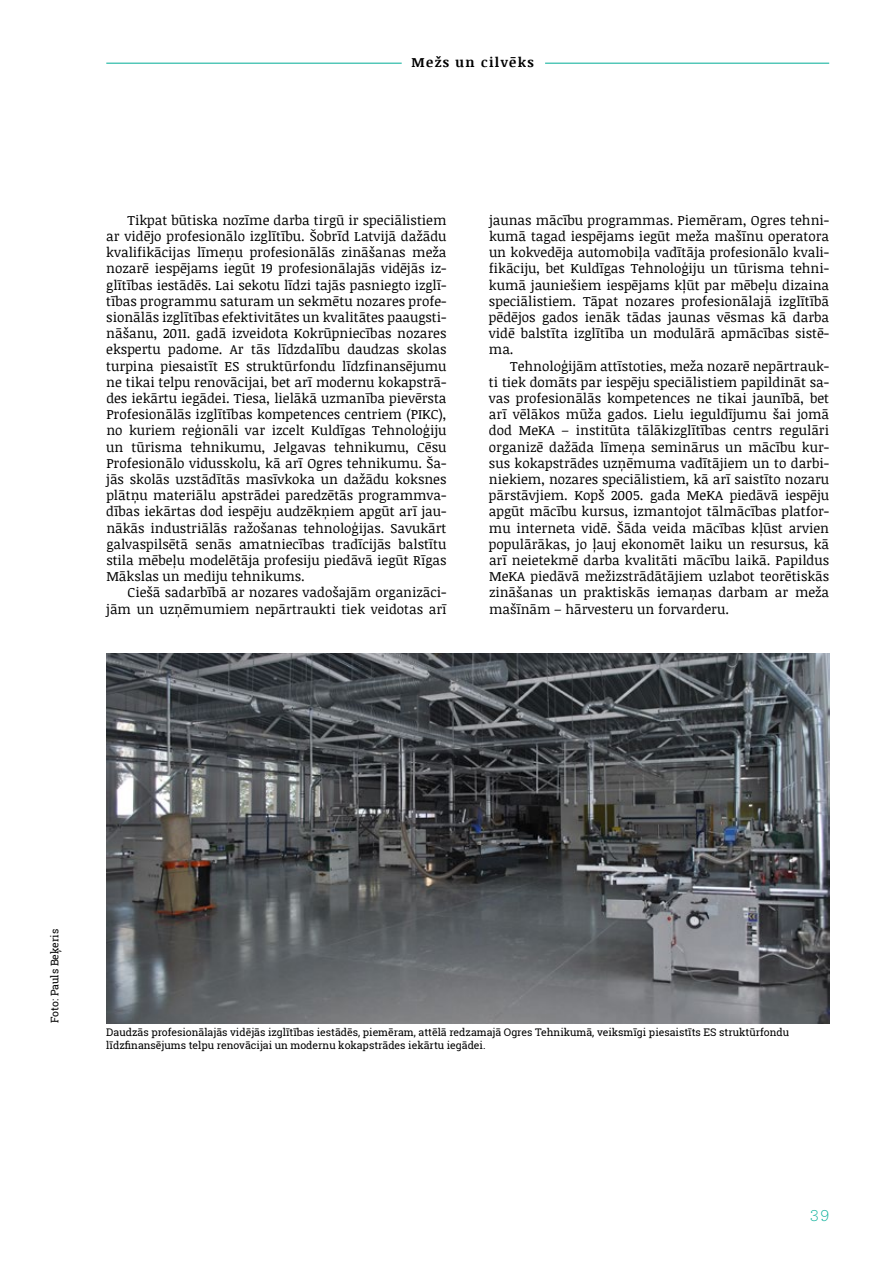
<style>
.page{position:relative;width:893px;height:1263px;background:#fff}
.page>*{position:absolute;margin:0;border:0;box-sizing:border-box;transform-origin:0 0}
.t1{font:300 16.5px "Archer Pro";color:#00ad96}
.t2{font:13.5px/16.2px "Noticia Text";color:#000;text-align:justify}
.t3{font:700 13.5px "Noticia Text";letter-spacing:.1em;color:#000}
.t4{font:10.5px/12.6px "Roboto Slab";color:#000}
</style>
<div class="page">
<hr style="left:106px;top:63px;width:723px;height:1px;background:#00ad96">
<div style="left:402px;top:53px;width:143px;height:18px;background:#fff"></div>
<img style="left:106px;top:654px;width:723px;height:369px">
<p class="t3" style="left:412px;top:52px;width:124px">Mežs un cilvēks</p>
<p class="t2" style="left:106px;top:211px;width:342px;text-indent:21px">Tikpat būtiska nozīme darba tirgū ir speciālistiem ar vidējo profesionālo izglītību. Šobrīd Latvijā dažādu kvalifikācijas līmeņu profesionālās zināšanas meža nozarē iespējams iegūt 19 profesionālajās vidējās iz&shy;glītības iestādēs. Lai sekotu līdzi tajās pasniegto izglī&shy;tības programmu saturam un sekmētu nozares profe&shy;sionālās izglītības efektivitātes un kvalitātes paaugsti&shy;nāšanu, 2011. gadā izveidota Kokrūpniecības nozares ekspertu padome. Ar tās līdzdalību daudzas skolas turpina piesaistīt ES struktūrfondu līdzfinansējumu ne tikai telpu renovācijai, bet arī modernu kokapstrā&shy;des iekārtu iegādei. Tiesa, lielākā uzmanība pievērsta Profesionālās izglītības kompetences centriem (PIKC), no kuriem reģionāli var izcelt Kuldīgas Tehnoloģiju un tūrisma tehnikumu, Jelgavas tehnikumu, Cēsu Profesionālo vidusskolu, kā arī Ogres tehnikumu. Ša&shy;jās skolās uzstādītās masīvkoka un dažādu koksnes plātņu materiālu apstrādei paredzētās programmva&shy;dības iekārtas dod iespēju audzēkņiem apgūt arī jau&shy;nākās industriālās ražošanas tehnoloģijas. Savukārt galvaspilsētā senās amatniecības tradīcijās balstītu stila mēbeļu modelētāja profesiju piedāvā iegūt Rīgas Mākslas un mediju tehnikums.</p>
<p class="t2" style="left:106px;top:584px;width:342px;text-align:right">Ciešā sadarbībā ar nozares vadošajām organizāci&shy;jām un uzņēmumiem nepārtraukti tiek veidotas arī</p>
<p class="t2" style="left:489px;top:211px;width:342px">jaunas mācību programmas. Piemēram, Ogres tehni&shy;kumā tagad iespējams iegūt meža mašīnu operatora un kokvedēja automobiļa vadītāja profesionālo kvali&shy;fikāciju, bet Kuldīgas Tehnoloģiju un tūrisma tehni&shy;kumā jauniešiem iespējams kļūt par mēbeļu dizaina speciālistiem. Tāpat nozares profesionālajā izglītībā pēdējos gados ienāk tādas jaunas vēsmas kā darba vidē balstīta izglītība un modulārā apmācības sistē&shy;ma.</p>
<p class="t2" style="left:489px;top:357px;width:342px;text-indent:21px">Tehnoloģijām attīstoties, meža nozarē nepārtrauk&shy;ti tiek domāts par iespēju speciālistiem papildināt sa&shy;vas profesionālās kompetences ne tikai jaunībā, bet arī vēlākos mūža gados. Lielu ieguldījumu šai jomā dod MeKA – institūta tālākizglītības centrs regulāri organizē dažāda līmeņa seminārus un mācību kur&shy;sus kokapstrādes uzņēmuma vadītājiem un to darbi&shy;niekiem, nozares speciālistiem, kā arī saistīto nozaru pārstāvjiem. Kopš 2005. gada MeKA piedāvā iespēju apgūt mācību kursus, izmantojot tālmācības platfor&shy;mu interneta vidē. Šāda veida mācības kļūst arvien populārākas, jo ļauj ekonomēt laiku un resursus, kā arī neietekmē darba kvalitāti mācību laikā. Papildus MeKA piedāvā mežizstrādātājiem uzlabot teorētiskās zināšanas un praktiskās iemaņas darbam ar meža mašīnām – hārvesteru un forvarderu.</p>
<p class="t4" style="left:48px;top:1023px;width:96px;rotate:-90deg">Foto: Pauls Beķeris</p>
<p class="t4" style="left:106px;top:1026px;width:684px">Daudzās profesionālajās vidējās izglītības iestādēs, piemēram, attēlā redzamajā Ogres Tehnikumā, veiksmīgi piesaistīts ES struktūrfondu līdzfinansējums telpu renovācijai un modernu kokapstrādes iekārtu iegādei.</p>
<p class="t1" style="left:810px;top:1204px;width:21px">39</p>
</div>
